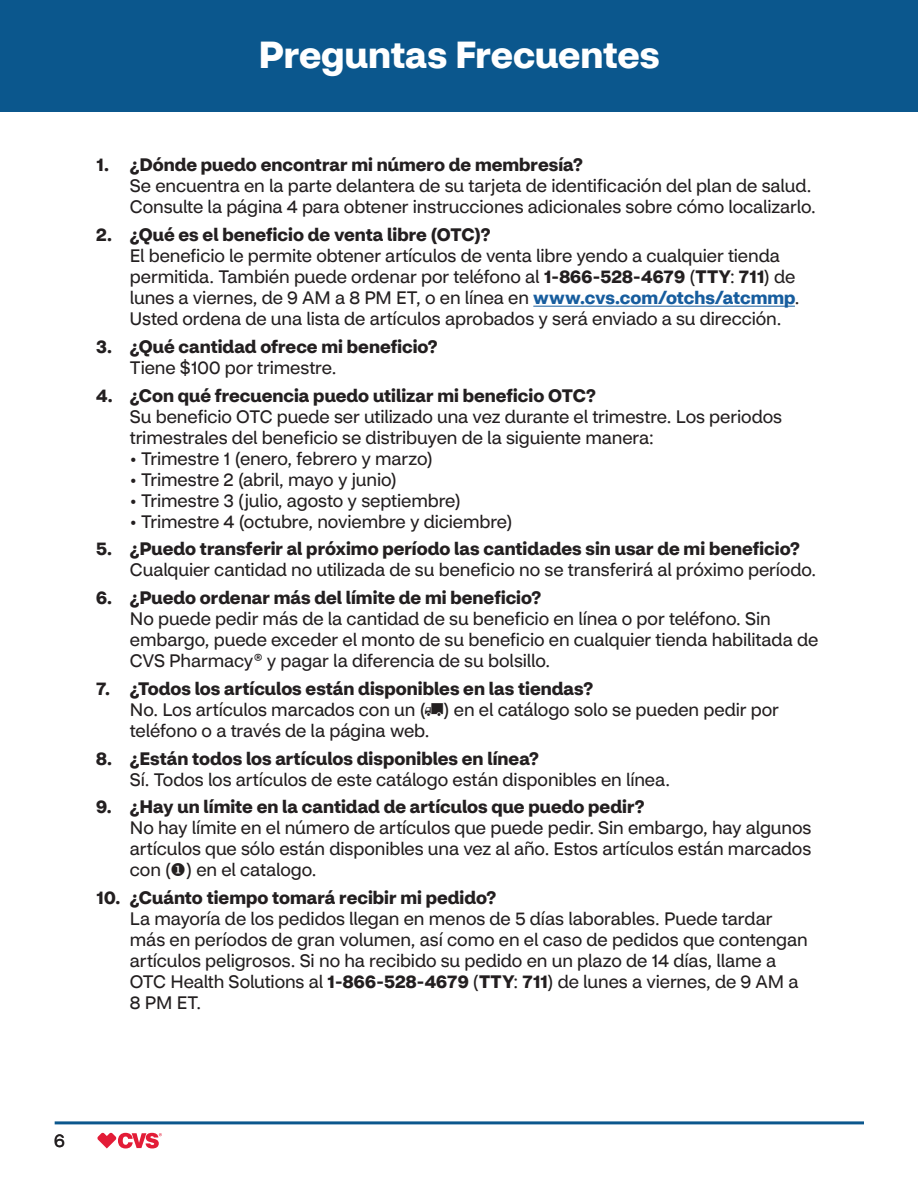
<style>
.page{position:relative;width:918px;height:1188px;background:#fff}
.page>*{position:absolute;margin:0;border:0;box-sizing:border-box;transform-origin:0 0}
.t1{font:700 37.5px "CVS Health Sans";letter-spacing:-.005em;color:#fff}
.t2{font:18px/21px "CVS Health Sans";letter-spacing:-.005em;color:#231f20}
.t3{font:700 18px/21px "CVS Health Sans";color:#231f20}
.s1{font-weight:700}
.s2{font-weight:700;color:#175d9e}
.s3{font-weight:400}
</style>
<div class="page">
<svg style="left:97px;top:1133px;width:65px;height:15px"></svg>
<div style="left:0;top:0;width:918px;height:111px;background:#0b578d"></div>
<hr style="left:533px;top:306px;width:262px;height:1px;background:#175d9e">
<hr style="left:55px;top:1121px;width:809px;height:3px;background:#0b578d">
<h2 class="t1" style="left:259px;top:31px;width:402px">Preguntas Frecuentes</h2>
<p class="t2" style="left:130px;top:155px;width:688px;text-indent:-34px"><span class="s1">1. ¿Dónde puedo encontrar mi número de membresía?<br></span>Se encuentra en la parte delantera de su tarjeta de identificación del plan de salud.<br>Consulte la página 4 para obtener instrucciones adicionales sobre cómo localizarlo.</p>
<p class="t2" style="left:130px;top:224px;width:671px;text-indent:-34px"><span class="s1">2. ¿Qué es el beneficio de venta libre (OTC)?<br></span>El beneficio le permite obtener artículos de venta libre yendo a cualquier tienda permitida. También puede ordenar por teléfono al <span class="s1">1-866-528-4679</span> (<span class="s1">TTY</span>: <span class="s1">711</span>) de lunes a viernes, de 9 AM a 8 PM ET, o en línea en <span class="s2">www.cvs.com/otchs/atcmmp</span>.<br>Usted ordena de una lista de artículos aprobados y será enviado a su dirección.</p>
<p class="t3" style="left:130px;top:336px;width:309px;text-indent:-34px">3. ¿Qué cantidad ofrece mi beneficio?<br><span class="s3">Tiene $100 por trimestre.</span></p>
<p class="t2" style="left:130px;top:385px;width:654px;text-indent:-34px"><span class="s1">4. ¿Con qué frecuencia puedo utilizar mi beneficio OTC?<br></span>Su beneficio OTC puede ser utilizado una vez durante el trimestre. Los periodos trimestrales del beneficio se distribuyen de la siguiente manera:</p>
<p class="t2" style="left:130px;top:448px;width:304px">• Trimestre 1 (enero, febrero y marzo)</p>
<p class="t2" style="left:130px;top:469px;width:268px">• Trimestre 2 (abril, mayo y junio)</p>
<p class="t2" style="left:130px;top:490px;width:332px">• Trimestre 3 (julio, agosto y septiembre)</p>
<p class="t2" style="left:130px;top:511px;width:384px">• Trimestre 4 (octubre, noviembre y diciembre)</p>
<p class="t2" style="left:130px;top:539px;width:688px;text-indent:-34px"><span class="s1">5. ¿Puedo transferir al próximo período las cantidades sin usar de mi beneficio?<br></span>Cualquier cantidad no utilizada de su beneficio no se transferirá al próximo período.</p>
<p class="t2" style="left:130px;top:587px;width:690px;text-indent:-34px"><span class="s1">6. ¿Puedo ordenar más del límite de mi beneficio?<br></span>No puede pedir más de la cantidad de su beneficio en línea o por teléfono. Sin embargo, puede exceder el monto de su beneficio en cualquier tienda habilitada de CVS Pharmacy® y pagar la diferencia de su bolsillo.</p>
<p class="t2" style="left:130px;top:678px;width:651px;text-indent:-34px"><span class="s1">7. ¿Todos los artículos están disponibles en las tiendas?<br></span>No. Los artículos marcados con un ( ) en el catálogo solo se pueden pedir por teléfono o a través de la página web.</p>
<p class="t2" style="left:130px;top:748px;width:542px;text-indent:-34px"><span class="s1">8. ¿Están todos los artículos disponibles en línea?<br></span>Sí. Todos los artículos de este catálogo están disponibles en línea.</p>
<p class="t2" style="left:130px;top:797px;width:683px;text-indent:-34px"><span class="s1">9. ¿Hay un límite en la cantidad de artículos que puedo pedir?<br></span>No hay límite en el número de artículos que puede pedir. Sin embargo, hay algunos artículos que sólo están disponibles una vez al año. Estos artículos están marcados con (◆) en el catalogo.</p>
<p class="t2" style="left:130px;top:887px;width:680px;text-indent:-34px"><span class="s1">10. ¿Cuánto tiempo tomará recibir mi pedido?<br></span>La mayoría de los pedidos llegan en menos de 5 días laborables. Puede tardar más en períodos de gran volumen, así como en el caso de pedidos que contengan artículos peligrosos. Si no ha recibido su pedido en un plazo de 14 días, llame a OTC Health Solutions al <span class="s1">1-866-528-4679</span> (<span class="s1">TTY</span>: <span class="s1">711</span>) de lunes a viernes, de 9 AM a 8 PM ET.</p>
<p class="t2" style="left:54px;top:1131px;width:12px">6</p>
</div>
